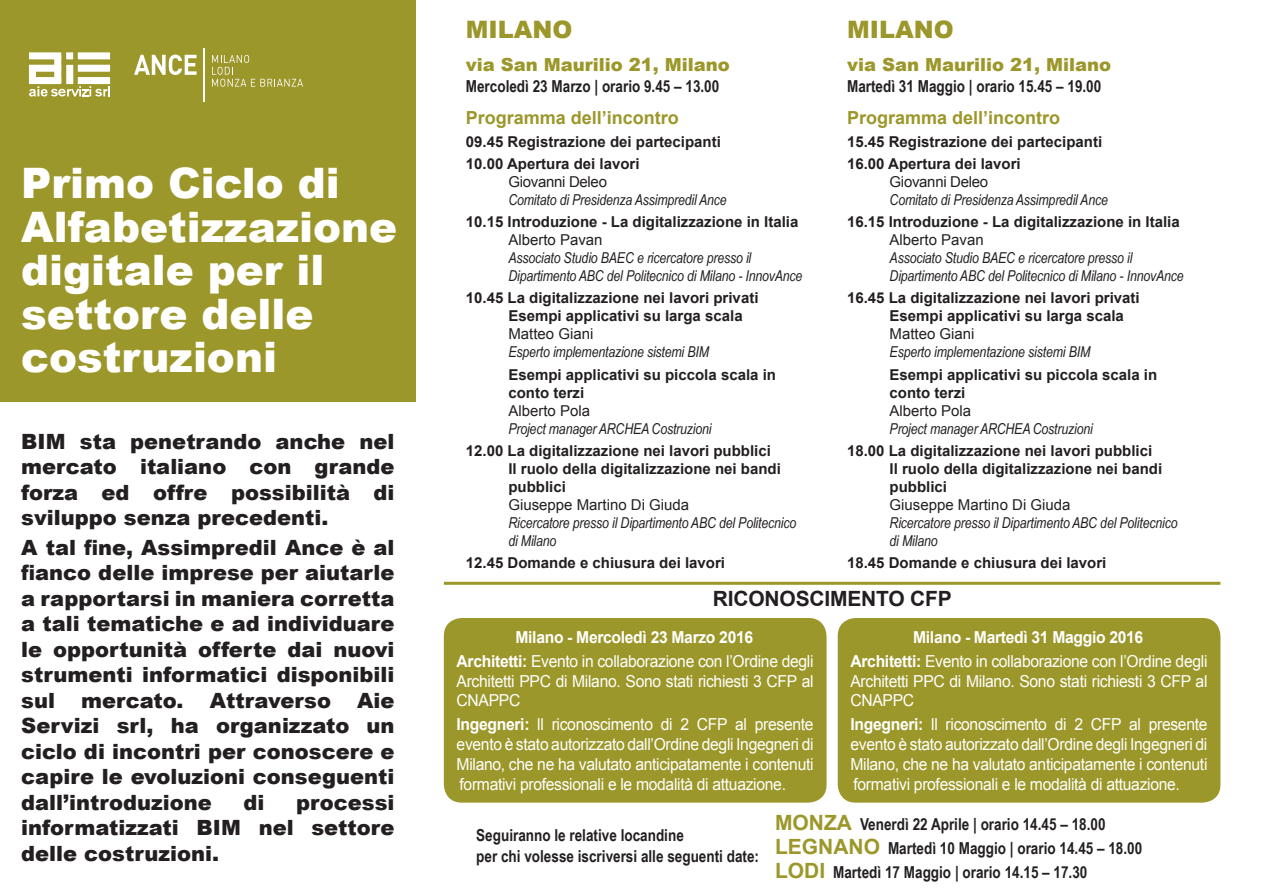
<style>
.page{position:relative;width:1263px;height:893px;background:#fff}
.page>*{position:absolute;margin:0;border:0;box-sizing:border-box;transform-origin:0 0}
.t1{font:900 42px/43.5px "Arial";color:#fff}
.t2{font:900 24px "Arial";color:#9c972a}
.t3{font:900 21px/25.5px "Arial";color:#231f20;text-align:justify}
.t4{font:700 21px "Arial";letter-spacing:-.01em;color:#231f20}
.t5{font:700 21px "Arial";color:#9c972a}
.t6{font:900 18px "Arial";color:#9c972a}
.t7{font:700 18px "Arial";color:#9c972a}
.t8{font:16.5px/19.8px "Arial";letter-spacing:-.02em;color:#fff;scale:.95 1}
.t9{font:700 16.5px/21.6px "Arial Narrow";color:#231f20}
.t10{font:700 16.5px/24px "Arial";letter-spacing:-.02em;color:#fff;text-align:center;scale:.95 1}
.t11{font:700 15px/18px "Arial";color:#231f20}
.t12{font:italic 15px/18px "Arial Narrow";letter-spacing:-.01em;color:#231f20}
.t13{font:15px "Arial";color:#231f20}
.t14{font:15px "Arial";letter-spacing:-.02em;color:#231f20}
.s1{font-weight:400}
.s2{font-weight:700}
.s3{font-family:"Arial";font-size:21px;color:#9c972a}
</style>
<div class="page">
<div style="left:0;top:0;width:416px;height:401px;background:#9c972a"></div>
<div style="left:78px;top:52px;width:32px;height:7px;background:#fff"></div>
<div style="left:78px;top:77px;width:32px;height:7px;background:#fff"></div>
<div style="left:78px;top:65px;width:32px;height:7px;background:#fff"></div>
<div style="left:29px;top:52px;width:32px;height:7px;background:#fff"></div>
<div style="left:29px;top:77px;width:32px;height:7px;background:#fff"></div>
<div style="left:29px;top:65px;width:32px;height:7px;background:#fff"></div>
<div style="left:54px;top:55px;width:7px;height:28px;background:#fff"></div>
<div style="left:29px;top:65px;width:7px;height:18px;background:#fff"></div>
<div style="left:66px;top:65px;width:7px;height:19px;background:#fff"></div>
<div style="left:66px;top:52px;width:7px;height:7px;background:#fff"></div>
<svg style="left:29px;top:86px;width:81px;height:11px"></svg>
<hr style="left:203px;top:48px;width:2px;height:54px;background:#fff">
<svg style="left:134px;top:55px;width:63px;height:20px"></svg>
<svg style="left:212px;top:55px;width:91px;height:32px"></svg>
<div style="left:444px;top:618px;width:382px;height:185px;background:#9c972a;border-radius:18px"></div>
<div style="left:838px;top:618px;width:382px;height:185px;background:#9c972a;border-radius:18px"></div>
<hr style="left:444px;top:582px;width:776px;height:3px;background:#9c972a">
<h1 class="t1" style="left:21px;top:160px;width:377px">Primo Ciclo di<br>Alfabetizzazione digitale per il settore delle costruzioni</h1>
<h3 class="t3" style="left:21px;top:428px;width:375px">BI M sta penetrando anche nel mercato italiano con grande forza ed offre possibilità di sviluppo senza precedenti.</h3>
<p class="t3" style="left:21px;top:534px;width:375px">A tal fine, Assimpredil Ance è al fianco delle imprese per aiutarle a rapportarsi in maniera corretta a tali tematiche e ad individuare le opportunità offerte dai nuovi strumenti informatici disponibili sul mercato. Attraverso Aie Servizi srl, ha organizzato un ciclo di incontri per conoscere e capire le evoluzioni conseguenti dall’introduzione</p>
<h3 class="t3" style="left:21px;top:789px;width:375px;text-indent:275px">processi informatizzati BI M nel settore delle costruzioni.</h3>
<h3 class="t3" style="left:244px;top:789px;width:22px">di</h3>
<h2 class="t2" style="left:466px;top:12px;width:108px">Milano</h2>
<p class="t6" style="left:466px;top:51px;width:265px">via San Maurilio 21, Milano</p>
<p class="t9" style="left:466px;top:75px;width:255px">Mercoledì 23 Marzo | orario 9.45 – 13.00</p>
<p class="t7" style="left:466px;top:106px;width:215px">Programma dell’incontro</p>
<p class="t11" style="left:466px;top:131px;width:257px;line-height:22.2px">09.45 Registrazione dei partecipanti<br>10.00 Apertura dei lavori</p>
<p class="t14" style="left:508px;top:172px;width:100px">Giovanni Deleo</p>
<p class="t12" style="left:508px;top:190px;width:220px">Comitato di Presidenza Assimpredil Ance</p>
<p class="t11" style="left:466px;top:213px;width:334px">10.15 Introduzione - La digitalizzazione in Italia</p>
<p class="t13" style="left:508px;top:230px;width:96px">Alberto Pavan</p>
<p class="t12" style="left:508px;top:249px;width:296px">Associato Studio BAEC e ricercatore presso il<br>Dipartimento ABC del Politecnico di Milano - InnovAnce</p>
<p class="t11" style="left:508px;top:290px;width:252px;text-indent:-43px">10.45 La digitalizzazione nei lavori privati<br>Esempi applicativi su larga scala</p>
<p class="t13" style="left:508px;top:324px;width:87px">Matteo Giani</p>
<p class="t12" style="left:508px;top:343px;width:202px">Esperto implementazione sistemi BIM</p>
<p class="t11" style="left:508px;top:366px;width:269px">Esempi applicativi su piccola scala in conto terzi</p>
<p class="t13" style="left:508px;top:401px;width:83px">Alberto Pola</p>
<p class="t12" style="left:508px;top:419px;width:205px">Project manager ARCHEA Costruzioni</p>
<p class="t11" style="left:508px;top:442px;width:274px;text-indent:-43px">12.00 La digitalizzazione nei lavori pubblici<br>Il ruolo della digitalizzazione nei bandi pubblici</p>
<p class="t13" style="left:508px;top:495px;width:182px">Giuseppe Martino Di Giuda</p>
<p class="t12" style="left:508px;top:513px;width:289px">Ricercatore presso il Dipartimento ABC del Politecnico di Milano</p>
<p class="t11" style="left:466px;top:554px;width:261px">12.45 Domande e chiusura dei lavori</p>
<h2 class="t2" style="left:847px;top:12px;width:108px">Milano</h2>
<p class="t6" style="left:847px;top:51px;width:265px">via San Maurilio 21, Milano</p>
<p class="t9" style="left:847px;top:75px;width:256px">Martedì 31 Maggio | orario 15.45 – 19.00</p>
<p class="t7" style="left:847px;top:106px;width:215px">Programma dell’incontro</p>
<p class="t11" style="left:847px;top:131px;width:257px;line-height:22.2px">15.45 Registrazione dei partecipanti<br>16.00 Apertura dei lavori</p>
<p class="t14" style="left:889px;top:172px;width:100px">Giovanni Deleo</p>
<p class="t12" style="left:889px;top:190px;width:220px">Comitato di Presidenza Assimpredil Ance</p>
<p class="t11" style="left:847px;top:213px;width:334px">16.15 Introduzione - La digitalizzazione in Italia</p>
<p class="t13" style="left:889px;top:230px;width:96px">Alberto Pavan</p>
<p class="t12" style="left:889px;top:249px;width:296px">Associato Studio BAEC e ricercatore presso il<br>Dipartimento ABC del Politecnico di Milano - InnovAnce</p>
<p class="t11" style="left:889px;top:290px;width:252px;text-indent:-43px">16.45 La digitalizzazione nei lavori privati<br>Esempi applicativi su larga scala</p>
<p class="t13" style="left:889px;top:324px;width:87px">Matteo Giani</p>
<p class="t12" style="left:889px;top:343px;width:202px">Esperto implementazione sistemi BIM</p>
<p class="t11" style="left:889px;top:366px;width:269px">Esempi applicativi su piccola scala in conto terzi</p>
<p class="t13" style="left:889px;top:401px;width:83px">Alberto Pola</p>
<p class="t12" style="left:889px;top:419px;width:205px">Project manager ARCHEA Costruzioni</p>
<p class="t11" style="left:889px;top:442px;width:274px;text-indent:-43px">18.00 La digitalizzazione nei lavori pubblici<br>Il ruolo della digitalizzazione nei bandi pubblici</p>
<p class="t13" style="left:889px;top:495px;width:182px">Giuseppe Martino Di Giuda</p>
<p class="t12" style="left:889px;top:513px;width:289px">Ricercatore presso il Dipartimento ABC del Politecnico di Milano</p>
<p class="t11" style="left:847px;top:554px;width:261px">18.45 Domande e chiusura dei lavori</p>
<h3 class="t4" style="left:713px;top:585px;width:240px">Riconoscimento CFP</h3>
<p class="t10" style="left:457px;top:625px;width:377px">Milano - Mercoledì 23 Marzo 2016<br>Architetti: <span class="s1">Evento in collaborazione con l’Ordine degli</span></p>
<p class="t8" style="left:457px;top:671px;width:377px">Architetti PPC di Milano. Sono stati richiesti 3 CFP al<br>CNAPPC</p>
<p class="t8" style="left:457px;top:715px;width:377px;text-align:justify"><span class="s2">Ingegneri:</span> ll riconoscimento di 2 CFP al presente evento è stato autorizzato dall’Ordine degli Ingegneri di Milano, che ne ha valutato anticipatamente i contenuti formativi professionali e le modalità di attuazione.</p>
<p class="t8" style="left:850px;top:625px;width:377px;line-height:24px;text-align:center"><span class="s2">Milano - Martedì 31 Maggio 2016<br>Architetti:</span> Evento in collaborazione con l’Ordine degli</p>
<p class="t8" style="left:850px;top:671px;width:377px">Architetti PPC di Milano. Sono stati richiesti 3 CFP al<br>CNAPPC</p>
<p class="t8" style="left:850px;top:715px;width:377px;text-align:justify"><span class="s2">Ingegneri:</span> ll riconoscimento di 2 CFP al presente evento è stato autorizzato dall’Ordine degli Ingegneri di Milano, che ne ha valutato anticipatamente i contenuti formativi professionali e le modalità di attuazione.</p>
<p class="t9" style="left:476px;top:823px;width:284px">Seguiranno le relative locandine<br>per chi volesse iscriversi alle seguenti date:</p>
<p class="t9" style="left:775px;top:812px;width:369px;line-height:24px"><span class="s3">MONZA</span> Venerdì 22 Aprile | orario 14.45 – 18.00<br><span class="s3">LEGNANO</span> Martedì 10 Maggio | orario 14.45 – 18.00</p>
<h3 class="t5" style="left:775px;top:857px;width:26px">LOdi</h3>
<p class="t9" style="left:833px;top:861px;width:256px">Martedì 17 Maggio | orario 14.15 – 17.30</p>
</div>
